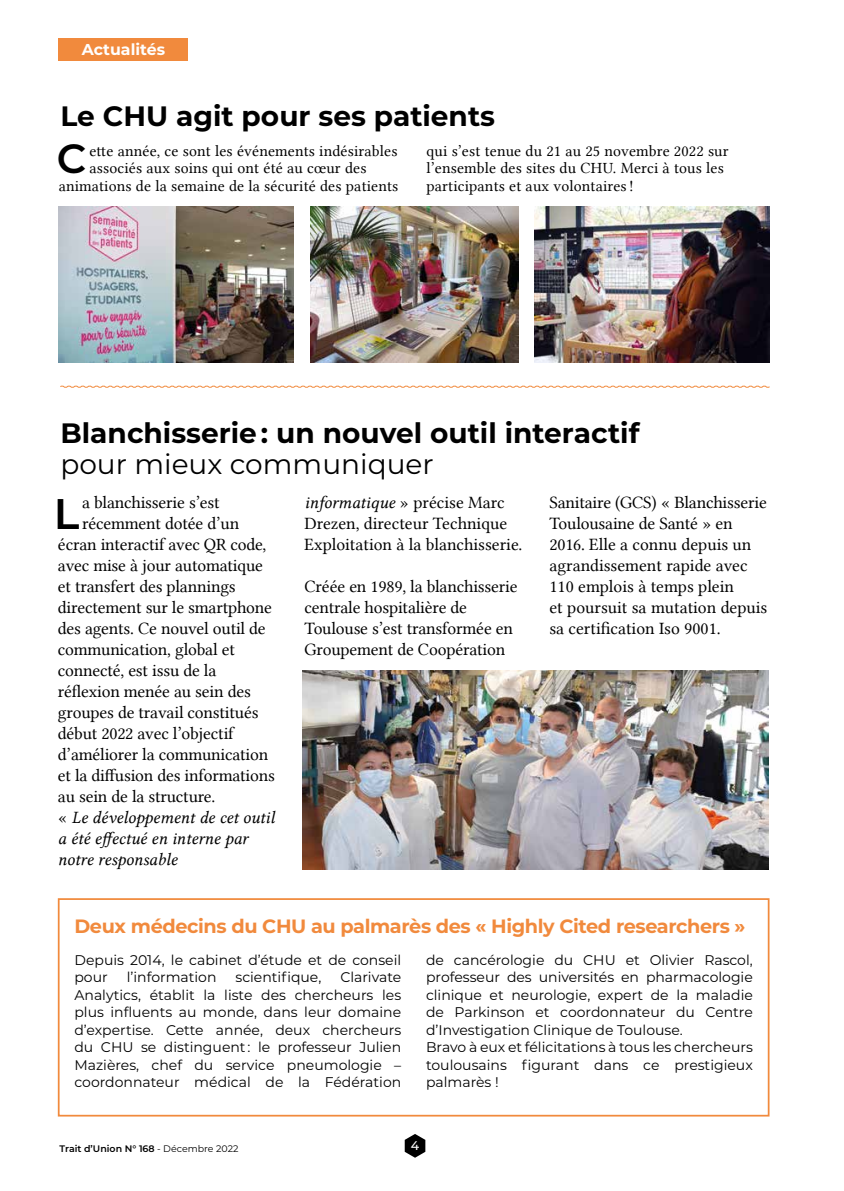
<style>
.page{position:relative;width:844px;height:1191px;background:#fff}
.page>*{position:absolute;margin:0;border:0;box-sizing:border-box;transform-origin:0 0}
.t1{font:600 42.7px "Montserrat";color:#000}
.t2{font:600 40.77px "Montserrat";color:#000}
.t3{font:700 28px "Montserrat";color:#000}
.t4{font:28px "Montserrat";color:#000}
.t5{font:700 19.25px "Montserrat";letter-spacing:-.02em;color:#f18a3d}
.t6{font:17.5px/21px "Lin Libertine";letter-spacing:-.01em;color:#000}
.t7{font:17.5px/21px "Lin Libertine I";color:#000}
.t8{font:15.75px/17.5px "Lin Libertine";letter-spacing:.01em;color:#000}
.t9{font:700 15.75px "Montserrat";color:#fff}
.t10{font:14px/17.5px "Montserrat";color:#000}
.t11{font:500 12.6px "Montserrat";color:#fff}
.t12{font:600 9.45px "Montserrat";color:#000}
.s1{font-family:"Lin Libertine"}
.s2{font-weight:400}
</style>
<div class="page">
<svg style="left:404px;top:1134px;width:21px;height:23px"></svg>
<div style="left:59px;top:38px;width:129px;height:22px;background:#f18a3d"></div>
<div style="left:58px;top:898px;width:711px;height:218px;border:2px solid #f18a3d"></div>
<img style="left:302px;top:670px;width:466px;height:199px">
<svg style="left:60px;top:385px;width:710px;height:3px"></svg>
<img style="left:310px;top:206px;width:208px;height:156px">
<img style="left:534px;top:206px;width:235px;height:157px">
<img style="left:59px;top:206px;width:235px;height:157px">
<p class="t9" style="left:82px;top:38px;width:85px">Actualités</p>
<h3 class="t3" style="left:60px;top:96px;width:436px">Le CHU agit pour ses patients</h3>
<h2 class="t2" style="left:57px;top:130px;width:31px">C</h2>
<p class="t8" style="left:89px;top:142px;width:309px">ette année, ce sont les événements indésirables</p>
<p class="t8" style="left:426px;top:142px;width:303px">qui s’est tenue du 21 au 25 novembre 2022 sur l’ensemble des sites du CHU. Merci à tous les participants et aux volontaires !</p>
<p class="t8" style="left:89px;top:159px;width:278px">associés aux soins qui ont été au cœur des</p>
<p class="t8" style="left:59px;top:177px;width:341px">animations de la semaine de la sécurité des patients</p>
<h3 class="t3" style="left:60px;top:412px;width:581px">Blanchisserie : un nouvel outil interactif</h3>
<h3 class="t4" style="left:60px;top:445px;width:375px">pour mieux communiquer</h3>
<p class="t7" style="left:304px;top:492px;width:202px">informatique <span class="s1">» précise Marc</span></p>
<p class="t6" style="left:304px;top:512px;width:219px">Drezen, directeur Technique<br>Exploitation à la blanchisserie.</p>
<p class="t6" style="left:304px;top:575px;width:214px">Créée en 1989, la blanchisserie centrale hospitalière de<br>Toulouse s’est transformée en<br>Groupement de Coopération</p>
<p class="t6" style="left:549px;top:491px;width:219px">Sanitaire (GCS) « Blanchisserie<br>Toulousaine de Santé » en<br>2016. Elle a connu depuis un agrandissement rapide avec<br>110 emplois à temps plein<br>et poursuit sa mutation depuis sa certification Iso 9001.</p>
<h1 class="t1" style="left:54px;top:483px;width:27px">L</h1>
<p class="t6" style="left:82px;top:491px;width:139px">a blanchisserie s’est</p>
<p class="t6" style="left:82px;top:512px;width:158px">récemment dotée d’un</p>
<p class="t6" style="left:58px;top:533px;width:210px">écran interactif avec QR code,</p>
<p class="t6" style="left:58px;top:554px;width:206px">avec mise à jour automatique</p>
<p class="t6" style="left:58px;top:575px;width:179px">et transfert des plannings</p>
<p class="t6" style="left:58px;top:596px;width:215px">directement sur le smartphone</p>
<p class="t6" style="left:58px;top:617px;width:209px">des agents. Ce nouvel outil de</p>
<p class="t6" style="left:58px;top:638px;width:178px">communication, global et</p>
<p class="t6" style="left:58px;top:659px;width:160px">connecté, est issu de la</p>
<p class="t6" style="left:58px;top:680px;width:194px">réflexion menée au sein des</p>
<p class="t6" style="left:58px;top:701px;width:202px">groupes de travail constitués</p>
<p class="t6" style="left:58px;top:722px;width:177px">début 2022 avec l’objectif</p>
<p class="t6" style="left:58px;top:743px;width:212px">d’améliorer la communication</p>
<p class="t6" style="left:58px;top:764px;width:218px">et la diffusion des informations</p>
<p class="t6" style="left:58px;top:785px;width:159px">au sein de la structure.</p>
<p class="t7" style="left:58px;top:807px;width:218px"><span class="s1">«</span> Le développement de cet outil a été effectué en interne par notre responsable</p>
<p class="t5" style="left:74px;top:912px;width:672px">Deux médecins du CHU au palmarès des « Highly Cited researchers »</p>
<p class="t10" style="left:74px;top:950px;width:328px">Depuis 2014, le cabinet d’étude et de conseil pour</p>
<p class="t10" style="left:426px;top:950px;width:328px">de cancérologie du CHU et Olivier Rascol, professeur des universités en pharmacologie clinique et neurologie, expert de la maladie de Parkinson et coordonnateur du Centre d’Investigation Clinique de Toulouse.<br>Bravo à eux et félicitations à tous les chercheurs toulousains figurant dans ce prestigieux palmarès !</p>
<p class="t10" style="left:127px;top:968px;width:91px">l’information</p>
<p class="t10" style="left:235px;top:968px;width:87px">scientifique,</p>
<p class="t10" style="left:74px;top:968px;width:328px;text-align:justify;text-indent:266px">Clarivate Analytics, établit la liste des chercheurs les plus influents au monde, dans leur domaine d’expertise. Cette année, deux chercheurs du CHU se distinguent : le professeur Julien Mazières, chef du service pneumologie – coordonnateur médical de la Fédération</p>
<p class="t12" style="left:60px;top:1141px;width:180px">Trait d’Union N° 168 <span class="s2">- Décembre 2022</span></p>
<p class="t11" style="left:410px;top:1136px;width:10px">4</p>
</div>
